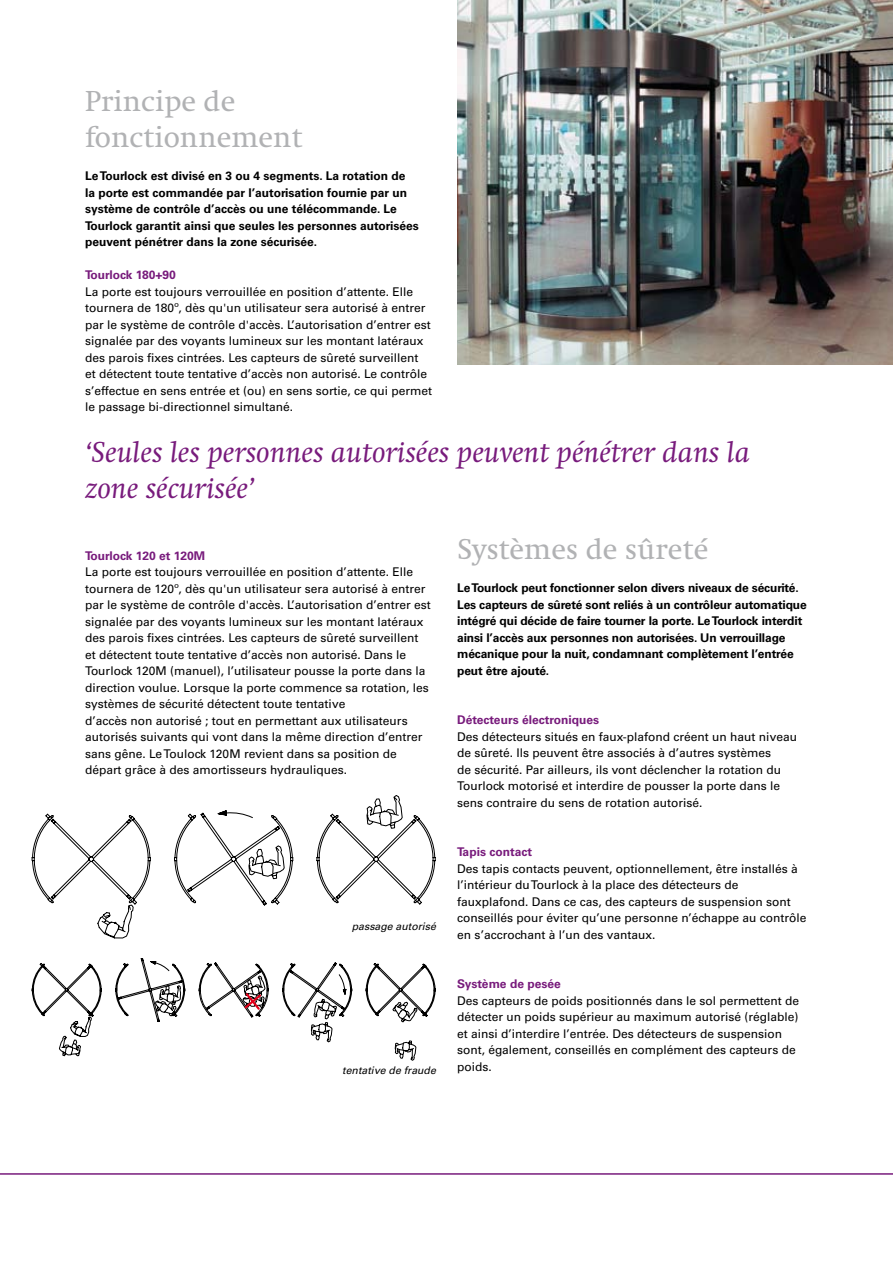
<style>
.page{position:relative;width:893px;height:1263px;background:#fff}
.page>*{position:absolute;margin:0;border:0;box-sizing:border-box;transform-origin:0 0}
.t1{font:italic 30px/36px "Swift EF";color:#781b7c}
.t2{font:30px/36px "Swift EF";color:#b1b2b4}
.t3{font:12px/16.5px "Univers LT Std";color:#000}
.t4{font:700 12px/16.5px "Univers LT Std";letter-spacing:-.01em;color:#000}
.t5{font:700 12px "Univers LT Std";color:#781b7c}
.t6{font:italic 10.5px "Univers LT Std";color:#000}
</style>
<div class="page">
<img style="left:457px;top:0;width:436px;height:365px">
<svg style="left:97px;top:795px;width:305px;height:143px"></svg>
<svg style="left:32px;top:810px;width:403px;height:110px"></svg>
<svg style="left:32px;top:958px;width:403px;height:102px"></svg>
<svg style="left:0;top:1173px;width:893px;height:2px;background:#98529c"></svg>
<h1 class="t2" style="left:85px;top:84px;width:219px">Principe de fonctionnement</h1>
<p class="t4" style="left:85px;top:168px;width:335px">Le Tourlock est divisé en 3 ou 4 segments. La rotation de<br>la porte est commandée par l’autorisation fournie par un système de contrôle d’accès ou une télécommande. Le Tourlock garantit ainsi que seules les personnes autorisées peuvent pénétrer dans la zone sécurisée.</p>
<p class="t5" style="left:85px;top:268px;width:92px">Tourlock 180+90</p>
<p class="t3" style="left:85px;top:283px;width:349px">La porte est toujours verrouillée en position d’attente. Elle tournera de 180º, dès qu'un utilisateur sera autorisé à entrer par le système de contrôle d'accès. L’autorisation d’entrer est signalée par des voyants lumineux sur les montant latéraux des parois fixes cintrées. Les capteurs de sûreté surveillent et détectent toute tentative d’accès non autorisé. Le contrôle s’effectue en sens entrée et (ou) en sens sortie, ce qui permet le passage bi-directionnel simultané.</p>
<h1 class="t1" style="left:85px;top:435px;width:666px">‘Seules les personnes autorisées peuvent pénétrer dans la zone sécurisée’</h1>
<p class="t5" style="left:85px;top:548px;width:122px">Tourlock 120 et 120M</p>
<p class="t3" style="left:85px;top:564px;width:347px">La porte est toujours verrouillée en position d’attente. Elle tournera de 120º, dès qu'un utilisateur sera autorisé à entrer par le système de contrôle d'accès. L’autorisation d’entrer est signalée par des voyants lumineux sur les montant latéraux des parois fixes cintrées. Les capteurs de sûreté surveillent et détectent toute tentative d’accès non autorisé. Dans le Tourlock 120M (manuel), l’utilisateur pousse la porte dans la direction voulue. Lorsque la porte commence sa rotation, les systèmes de sécurité détectent toute tentative<br>d’accès non autorisé ; tout en permettant aux utilisateurs autorisés suivants qui vont dans la même direction d’entrer sans gêne. Le Toulock 120M revient dans sa position de départ grâce à des amortisseurs hydrauliques.</p>
<p class="t6" style="left:352px;top:920px;width:86px">passage autorisé</p>
<p class="t6" style="left:342px;top:1064px;width:95px">tentative de fraude</p>
<h1 class="t2" style="left:457px;top:532px;width:253px">Systèmes de sûreté</h1>
<p class="t4" style="left:457px;top:580px;width:351px">Le Tourlock peut fonctionner selon divers niveaux de sécurité.<br>Les capteurs de sûreté sont reliés à un contrôleur automatique intégré qui décide de faire tourner la porte. Le Tourlock interdit ainsi l’accès aux personnes non autorisées. Un verrouillage mécanique pour la nuit, condamnant complètement l’entrée peut être ajouté.</p>
<p class="t5" style="left:457px;top:713px;width:143px">Détecteurs électroniques</p>
<p class="t3" style="left:457px;top:728px;width:341px">Des détecteurs situés en faux-plafond créent un haut niveau de sûreté. Ils peuvent être associés à d’autres systèmes<br>de sécurité. Par ailleurs, ils vont déclencher la rotation du Tourlock motorisé et interdire de pousser la porte dans le sens contraire du sens de rotation autorisé.</p>
<p class="t5" style="left:457px;top:845px;width:76px">Tapis contact</p>
<p class="t3" style="left:457px;top:860px;width:351px">Des tapis contacts peuvent, optionnellement, être installés à l’intérieur du Tourlock à la place des détecteurs de fauxplafond. Dans ce cas, des capteurs de suspension sont conseillés pour éviter qu’une personne n’échappe au contrôle en s’accrochant à l’un des vantaux.</p>
<p class="t5" style="left:457px;top:977px;width:105px">Système de pesée</p>
<p class="t3" style="left:457px;top:992px;width:343px">Des capteurs de poids positionnés dans le sol permettent de détecter un poids supérieur au maximum autorisé (réglable) et ainsi d’interdire l’entrée. Des détecteurs de suspension sont, également, conseillés en complément des capteurs de poids.</p>
</div>
